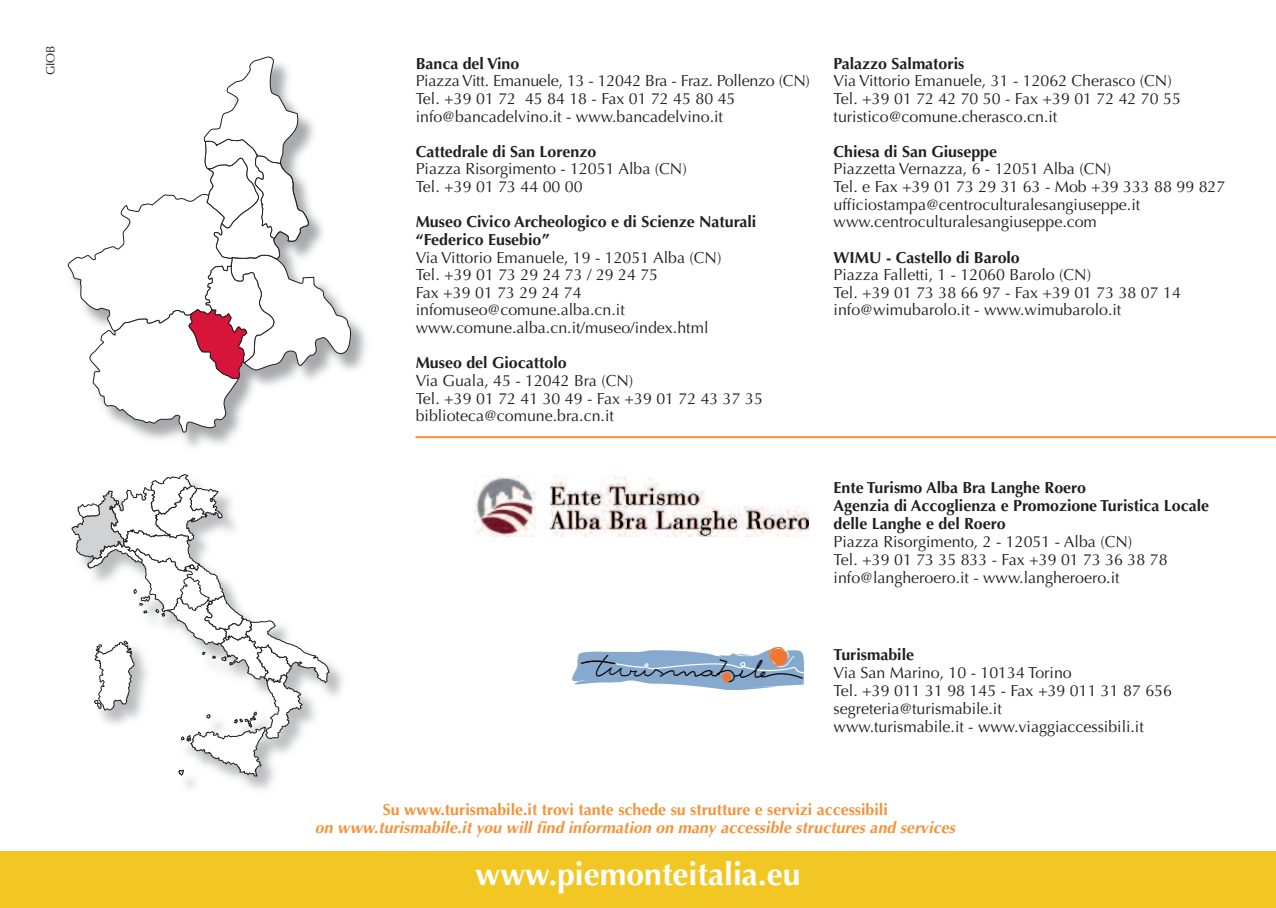
<style>
.page{position:relative;width:1276px;height:908px;background:#fff}
.page>*{position:absolute;margin:0;border:0;box-sizing:border-box;transform-origin:0 0}
.t1{font:700 32px "Optima";color:#fff}
.t2{font:16px/17.6px "Optima";color:#231f20}
.t3{font:700 16px/18px "Optima";color:#231f20}
.t4{font:italic 700 16px "Optima";letter-spacing:.005em;color:#f69238}
.t5{font:700 16px "Optima";color:#f69238}
.t6{font:12px "Optima";color:#231f20}
</style>
<div class="page">
<div style="left:0;top:850px;width:1276px;height:57px;background:#f3c723"></div>
<img style="left:572px;top:647px;width:232px;height:42px">
<img style="left:474px;top:475px;width:334px;height:61px">
<hr style="left:415px;top:436px;width:861px;height:2px;background:#f69238">
<img style="left:185px;top:665px;width:158px;height:125px">
<svg style="left:71px;top:474px;width:260px;height:302px"></svg>
<svg style="left:67px;top:56px;width:285px;height:377px"></svg>
<p class="t6" style="left:45px;top:75px;width:31px;rotate:-90deg">GIOB</p>
<p class="t3" style="left:416px;top:56px;width:105px">Banca del Vino</p>
<p class="t2" style="left:416px;top:74px;width:396px">Piazza Vitt. Emanuele, 13 - 12042 Bra - Fraz. Pollenzo (CN)<br>Tel. +39 01 72 45 84 18 - Fax 01 72 45 80 45 info@bancadelvino.it - www.bancadelvino.it</p>
<p class="t3" style="left:416px;top:144px;width:182px">Cattedrale di San Lorenzo</p>
<p class="t2" style="left:416px;top:162px;width:273px">Piazza Risorgimento - 12051 Alba (CN)<br>Tel. +39 01 73 44 00 00</p>
<p class="t3" style="left:416px;top:214px;width:342px">Museo Civico Archeologico e di Scienze Naturali “Federico Eusebio”</p>
<p class="t2" style="left:416px;top:250px;width:307px">Via Vittorio Emanuele, 19 - 12051 Alba (CN)<br>Tel. +39 01 73 29 24 73 / 29 24 75<br>Fax +39 01 73 29 24 74 infomuseo@comune.alba.cn.it www.comune.alba.cn.it/museo/index.html</p>
<p class="t3" style="left:416px;top:355px;width:152px">Museo del Giocattolo</p>
<p class="t2" style="left:416px;top:373px;width:349px">Via Guala, 45 - 12042 Bra (CN)<br>Tel. +39 01 72 41 30 49 - Fax +39 01 72 43 37 35 biblioteca@comune.bra.cn.it</p>
<p class="t3" style="left:833px;top:56px;width:132px">Palazzo Salmatoris</p>
<p class="t2" style="left:833px;top:74px;width:349px">Via Vittorio Emanuele, 31 - 12062 Cherasco (CN)<br>Tel. +39 01 72 42 70 50 - Fax +39 01 72 42 70 55 turistico@comune.cherasco.cn.it</p>
<p class="t3" style="left:833px;top:144px;width:165px">Chiesa di San Giuseppe</p>
<p class="t2" style="left:833px;top:162px;width:393px">Piazzetta Vernazza, 6 - 12051 Alba (CN)<br>Tel. e Fax +39 01 73 29 31 63 - Mob +39 333 88 99 827 ufficiostampa@centroculturalesangiuseppe.it www.centroculturalesangiuseppe.com</p>
<p class="t3" style="left:833px;top:249px;width:188px">WIMU - Castello di Barolo</p>
<p class="t2" style="left:833px;top:267px;width:349px">Piazza Falletti, 1 - 12060 Barolo (CN)<br>Tel. +39 01 73 38 66 97 - Fax +39 01 73 38 07 14 info@wimubarolo.it - www.wimubarolo.it</p>
<p class="t3" style="left:833px;top:480px;width:377px">Ente Turismo Alba Bra Langhe Roero<br>Agenzia di Accoglienza e Promozione Turistica Locale delle Langhe e del Roero</p>
<p class="t2" style="left:833px;top:534px;width:335px">Piazza Risorgimento, 2 - 12051 - Alba (CN)<br>Tel. +39 01 73 35 833 - Fax +39 01 73 36 38 78 info@langheroero.it - www.langheroero.it</p>
<p class="t3" style="left:833px;top:646px;width:82px">Turismabile</p>
<p class="t2" style="left:833px;top:664px;width:340px">Via San Marino, 10 - 10134 Torino<br>Tel. +39 011 31 98 145 - Fax +39 011 31 87 656 segreteria@turismabile.it<br>www.turismabile.it - www.viaggiaccessibili.it</p>
<p class="t5" style="left:383px;top:802px;width:506px">Su www.turismabile.it trovi tante schede su strutture e servizi accessibili</p>
<p class="t4" style="left:315px;top:820px;width:642px">on www.turismabile.it you will find information on many accessible structures and services</p>
<h1 class="t1" style="left:475px;top:860px;width:326px">www.piemonteitalia.eu</h1>
</div>
